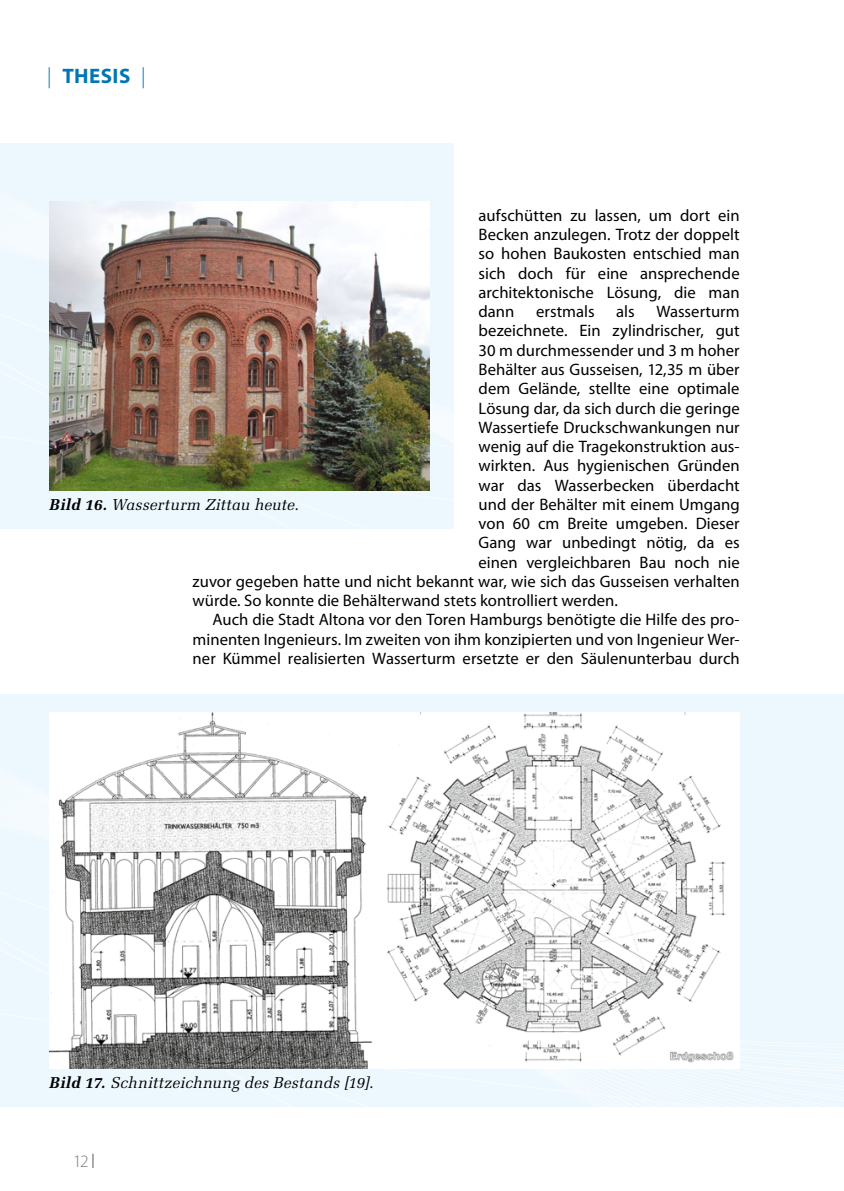
<style>
.page{position:relative;width:844px;height:1191px;background:#fff}
.page>*{position:absolute;margin:0;border:0;box-sizing:border-box;transform-origin:0 0}
.t1{font:700 21px "Myriad Pro";letter-spacing:.02em;color:#0077b3}
.t2{font:300 17.5px "Myriad Pro";color:#7b7b7a}
.t3{font:16.62px/19.2px "Myriad Pro";color:#000;text-align:justify}
.t4{font:italic 15.75px "Melior LT Std";letter-spacing:.01em;color:#000}
.s1{font-weight:300}
.s2{font-weight:700}
</style>
<div class="page">
<svg style="left:92px;top:1153px;width:1px;height:14px"></svg>
<div style="left:0;top:144px;width:453px;height:267px;background:#ecf7fe"></div>
<div style="left:0;top:411px;width:453px;height:118px;background:#ecf7fe"></div>
<div style="left:0;top:694px;width:843px;height:294px;background:#ecf7fe"></div>
<svg style="left:0;top:988px;width:843px;height:118px"></svg>
<img style="left:50px;top:202px;width:379px;height:288px">
<img style="left:50px;top:713px;width:689px;height:355px">
<p class="t1" style="left:47px;top:62px;width:100px"><span class="s1">|</span> THESIS <span class="s1">|</span></p>
<p class="t3" style="left:478px;top:205px;width:262px">aufschütten zu lassen, um dort ein Becken anzulegen. Trotz der doppelt so hohen Baukosten entschied man sich doch für eine ansprechende architektonische Lösung, die man dann</p>
<p class="t3" style="left:536px;top:302px;width:60px">erstmals</p>
<p class="t3" style="left:616px;top:302px;width:20px">als</p>
<p class="t3" style="left:656px;top:302px;width:85px">Wasserturm</p>
<p class="t3" style="left:478px;top:321px;width:262px">bezeichnete. Ein zylindrischer, gut</p>
<p class="t3" style="left:478px;top:340px;width:262px">30 m durchmessender und 3 m hoher</p>
<p class="t3" style="left:478px;top:359px;width:262px">Behälter aus Gusseisen, 12,35 m über</p>
<p class="t3" style="left:478px;top:379px;width:262px">dem Gelände, stellte eine optimale</p>
<p class="t3" style="left:478px;top:398px;width:262px">Lösung dar, da sich durch die geringe</p>
<p class="t3" style="left:478px;top:417px;width:262px">Wassertiefe Druckschwankungen nur</p>
<p class="t3" style="left:478px;top:436px;width:262px">wenig auf die Tragekonstruktion aus-</p>
<p class="t3" style="left:478px;top:456px;width:262px">wirkten. Aus hygienischen Gründen</p>
<p class="t3" style="left:478px;top:475px;width:262px">war das Wasserbecken überdacht</p>
<p class="t3" style="left:478px;top:494px;width:262px">und der Behälter mit einem Umgang</p>
<p class="t3" style="left:478px;top:513px;width:262px">von 60 cm Breite umgeben. Dieser</p>
<p class="t3" style="left:478px;top:533px;width:262px">Gang war unbedingt nötig, da es</p>
<p class="t3" style="left:478px;top:552px;width:262px">einen vergleichbaren Bau noch nie</p>
<p class="t3" style="left:192px;top:571px;width:548px">zuvor gegeben hatte und nicht bekannt war, wie sich das Gusseisen verhalten</p>
<p class="t3" style="left:192px;top:590px;width:427px">würde. So konnte die Behälterwand stets kontrolliert werden.</p>
<p class="t3" style="left:212px;top:610px;width:528px">Auch die Stadt Altona vor den Toren Hamburgs benötigte die Hilfe des pro-</p>
<p class="t3" style="left:192px;top:629px;width:548px">minenten Ingenieurs. Im zweiten von ihm konzipierten und von Ingenieur Wer-</p>
<p class="t3" style="left:192px;top:648px;width:548px">ner Kümmel realisierten Wasserturm ersetzte er den Säulenunterbau durch</p>
<p class="t4" style="left:50px;top:495px;width:251px"><span class="s2">Bild 16.</span> Wasserturm Zittau heute.</p>
<p class="t4" style="left:50px;top:1073px;width:325px"><span class="s2">Bild 17.</span> Schnittzeichnung des Bestands [19].</p>
<p class="t2" style="left:73px;top:1151px;width:17px">12</p>
</div>
